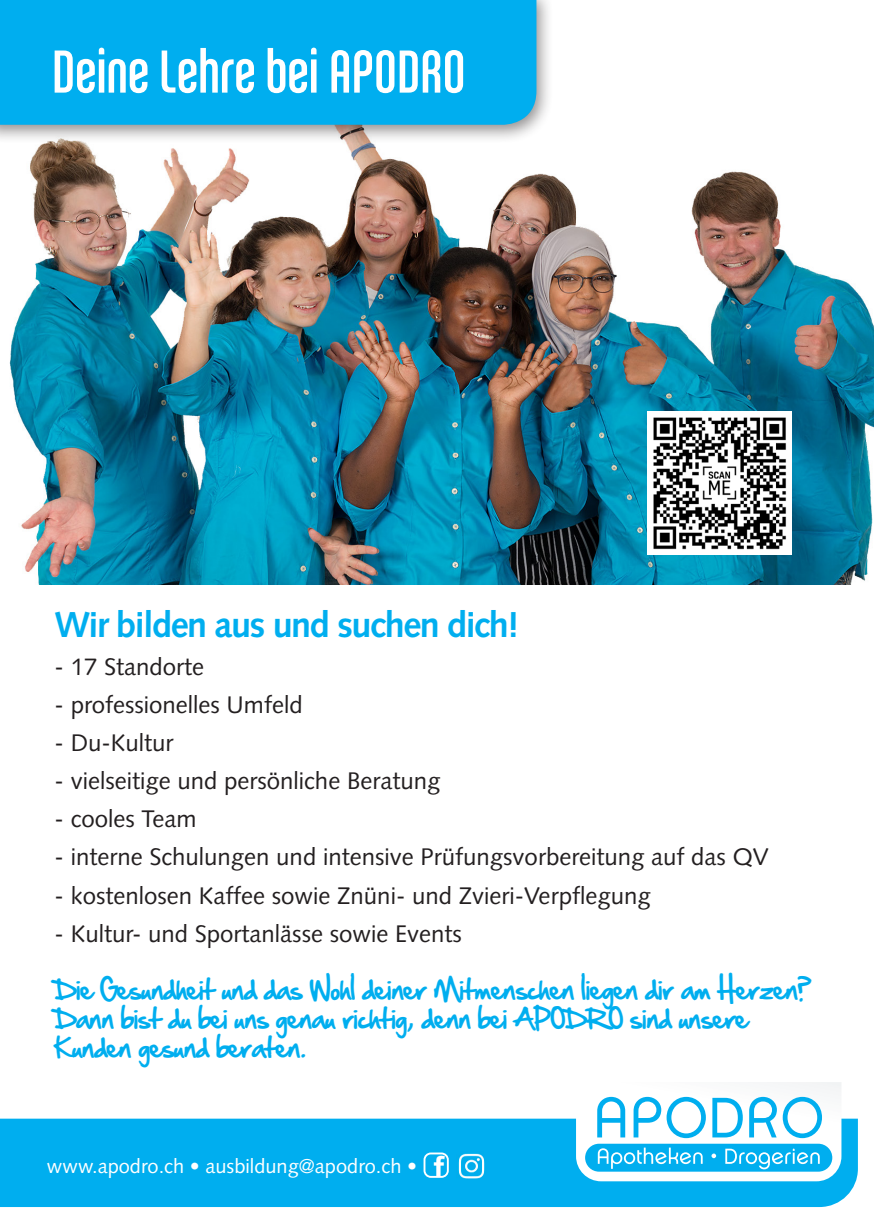
<style>
.page{position:relative;width:874px;height:1225px;background:#fff}
.page>*{position:absolute;margin:0;border:0;box-sizing:border-box;transform-origin:0 0}
.Absatzformat_1{font:64.6px "Chalet Comprime Cologne Seventy";letter-spacing:.005em;color:#fff}
.t1{font:700 36px "Syntax LT Std";letter-spacing:-.04em;color:#00aeef}
.t2{font:24px "Syntax LT Std";color:#231f20}
.t3{font:24px/28.8px "Hand Of Sean";color:#00aeef}
.t4{font:20px "Syntax LT Std";color:#fff}
</style>
<div class="page">
<div style="left:0;top:1118px;width:857px;height:89px;background:#00aeef"></div>
<svg style="left:575px;top:1082px;width:266px;height:99px"></svg>
<img style="left:9px;top:145px;width:864px;height:439px">
<div style="left:0;top:0;width:553px;height:145px;background:#231f20;opacity:.5"></div>
<div style="left:0;top:0;width:536px;height:125px;background:#00aeef"></div>
<img style="left:647px;top:411px;width:144px;height:144px">
<img style="left:456px;top:1151px;width:30px;height:28px">
<img style="left:424px;top:1153px;width:23px;height:23px">
<div style="left:423px;top:1152px;width:25px;height:25px;border:2px solid #fff;border-radius:6px"></div>
<p class="Absatzformat_1" style="left:52px;top:35px;width:415px">Deine Lehre bei APODRO</p>
<p class="t1" style="left:55px;top:604px;width:466px">Wir bilden aus und suchen dich!</p>
<p class="t2" style="left:55px;top:653px;width:151px">- 17 Standorte</p>
<p class="t2" style="left:55px;top:691px;width:249px">- professionelles Umfeld</p>
<p class="t2" style="left:55px;top:729px;width:120px">- Du-Kultur</p>
<p class="t2" style="left:55px;top:767px;width:387px">- vielseitige und persönliche Beratung</p>
<p class="t2" style="left:55px;top:805px;width:143px">- cooles Team</p>
<p class="t2" style="left:55px;top:843px;width:715px">- interne Schulungen und intensive Prüfungsvorbereitung auf das QV</p>
<p class="t2" style="left:55px;top:881px;width:597px">- kostenlosen Kaffee sowie Znüni- und Zvieri-Verpflegung</p>
<p class="t2" style="left:55px;top:919px;width:408px">- Kultur- und Sportanlässe sowie Events</p>
<p class="t3" style="left:55px;top:975px;width:758px">Die Gesundheit und das Wohl deiner Mitmenschen liegen dir am Herzen?<br>Dann bist du bei uns genau richtig, denn bei APODRO sind unsere</p>
<p class="t3" style="left:55px;top:1032px;width:253px">Kunden gesund beraten.</p>
<p class="t4" style="left:47px;top:1154px;width:371px">www.apodro.ch • ausbildung@apodro.ch •</p>
</div>
